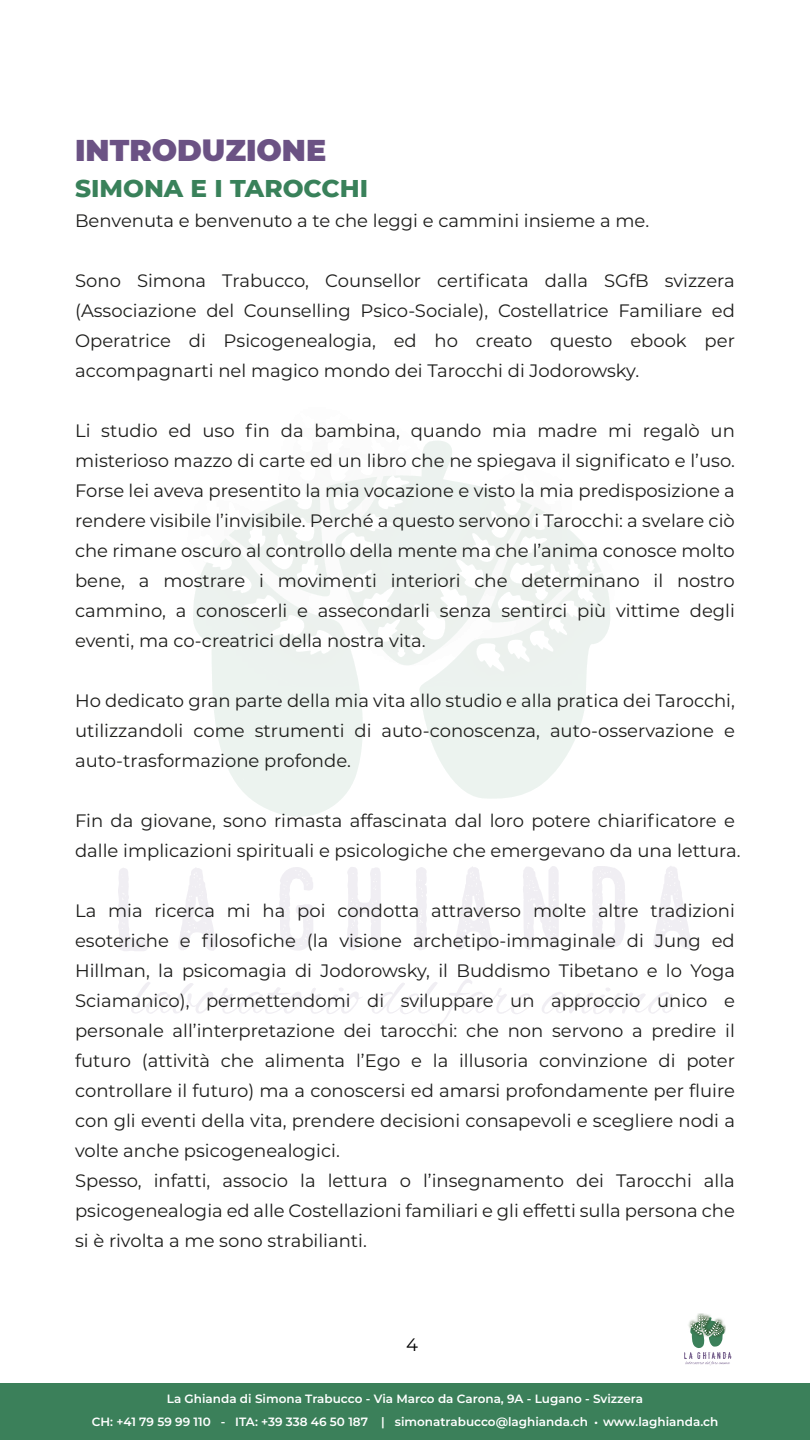
<style>
.page{position:relative;width:810px;height:1440px;background:#fff}
.page>*{position:absolute;margin:0;border:0;box-sizing:border-box;transform-origin:0 0}
.t1{font:900 30px "Montserrat";color:#6b5284}
.t2{font:800 24.75px "Montserrat";color:#39815a}
.t3{font:18px/30px "Montserrat";color:#1d1d1b;text-align:justify}
.t4{font:18px "Montserrat";color:#000}
.t5{font:600 12px/22.5px "Montserrat";color:#fff;text-align:center}
.s1{font-family:"Myriad Pro";font-weight:400}
</style>
<div class="page">
<div style="left:0;top:1384px;width:810px;height:56px;background:#3b805a"></div>
<img style="left:697px;top:1313px;width:35px;height:45px">
<svg style="left:684px;top:1317px;width:47px;height:48px"></svg>
<svg style="left:118px;top:868px;width:31px;height:83px"></svg>
<svg style="left:179px;top:868px;width:38px;height:83px"></svg>
<svg style="left:279px;top:867px;width:34px;height:83px"></svg>
<svg style="left:347px;top:867px;width:34px;height:83px"></svg>
<svg style="left:416px;top:867px;width:11px;height:83px"></svg>
<svg style="left:455px;top:867px;width:38px;height:83px"></svg>
<svg style="left:523px;top:866px;width:36px;height:84px"></svg>
<svg style="left:592px;top:866px;width:33px;height:83px"></svg>
<svg style="left:653px;top:866px;width:39px;height:83px"></svg>
<svg style="left:229px;top:441px;width:381px;height:358px"></svg>
<svg style="left:193px;top:538px;width:177px;height:279px;fill:#ecf3ef"></svg>
<svg style="left:131px;top:982px;width:231px;height:32px"></svg>
<svg style="left:372px;top:979px;width:161px;height:47px"></svg>
<svg style="left:542px;top:988px;width:137px;height:26px"></svg>
<h1 class="t1" style="left:75px;top:128px;width:253px">INTRODUZIONE</h1>
<h2 class="t2" style="left:75px;top:170px;width:295px">SIMONA E I TAROCCHI</h2>
<p class="t3" style="left:75px;top:205px;width:576px">Benvenuta e benvenuto a te che leggi e cammini insieme a me.</p>
<p class="t3" style="left:75px;top:265px;width:661px">Sono Simona Trabucco, Counsellor certificata dalla SGfB svizzera (Associazione del Counselling Psico-Sociale), Costellatrice Familiare ed Operatrice di Psicogenealogia, ed ho creato questo ebook per accompagnarti nel magico mondo dei Tarocchi di Jodorowsky.</p>
<p class="t3" style="left:75px;top:415px;width:661px">Li studio ed uso fin da bambina, quando mia madre mi regalò un misterioso mazzo di carte ed un libro che ne spiegava il significato e l’uso.<br>Forse lei aveva presentito la mia vocazione e visto la mia predisposizione a rendere visibile l’invisibile. Perché a questo servono i Tarocchi: a svelare ciò che rimane oscuro al controllo della mente ma che l’anima conosce molto bene, a mostrare i movimenti interiori che determinano il nostro cammino, a conoscerli e assecondarli senza sentirci più vittime degli eventi, ma co-creatrici della nostra vita.</p>
<p class="t3" style="left:75px;top:685px;width:661px">Ho dedicato gran parte della mia vita allo studio e alla pratica dei Tarocchi, utilizzandoli come strumenti di auto-conoscenza, auto-osservazione e auto-trasformazione profonde.</p>
<p class="t3" style="left:75px;top:805px;width:667px">Fin da giovane, sono rimasta affascinata dal loro potere chiarificatore e dalle implicazioni spirituali e psicologiche che emergevano da una lettura.</p>
<p class="t3" style="left:75px;top:895px;width:661px;text-align:left">La mia ricerca mi ha poi condotta attraverso molte altre tradizioni esoteriche e filosofiche (la visione archetipo-immaginale di Jung ed Hillman, la psicomagia di Jodorowsky, il Buddismo Tibetano e lo Yoga Sciamanico), permettendomi di sviluppare un approccio unico e personale all’interpretazione dei tarocchi: che non servono a predire il futuro (attività che alimenta l’Ego e la illusoria convinzione di poter controllare il futuro) ma a conoscersi ed amarsi profondamente per fluire con gli eventi della vita, prendere decisioni consapevoli e scegliere nodi a volte anche psicogenealogici.<br>Spesso, infatti, associo la lettura o l’insegnamento dei Tarocchi alla psicogenealogia ed alle Costellazioni familiari e gli effetti sulla persona che si è rivolta a me sono strabilianti.</p>
<p class="t4" style="left:406px;top:1332px;width:13px">4</p>
<p class="t5" style="left:92px;top:1387px;width:628px">La Ghianda di Simona Trabucco - Via Marco da Carona, 9A - Lugano - Svizzera<br>CH: +41 79 59 99 110 - ITA: +39 338 46 50 187 | simonatrabucco@laghianda.ch <span class="s1">•</span> www.laghianda.ch</p>
</div>
